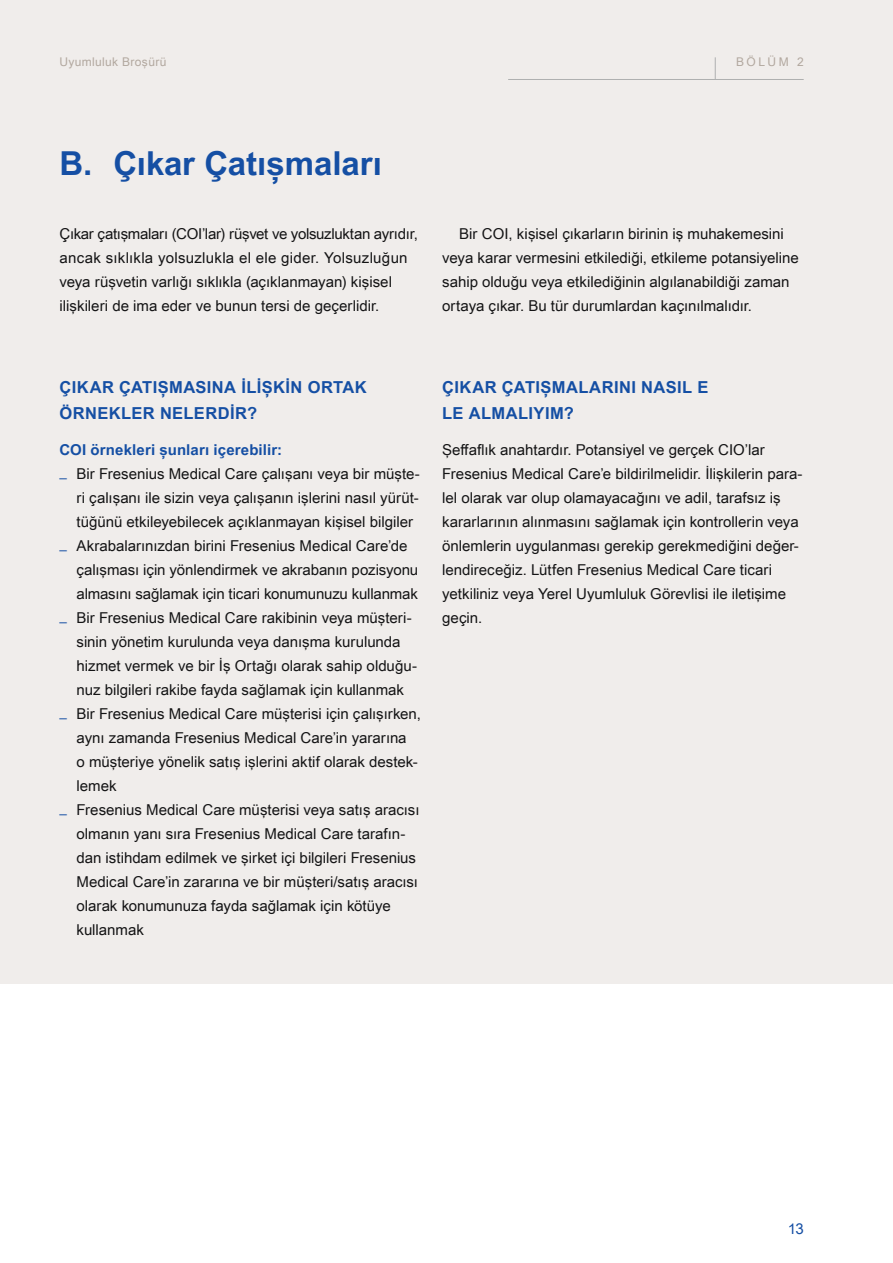
<style>
.page{position:relative;width:893px;height:1263px;background:#fff}
.page>*{position:absolute;margin:0;border:0;box-sizing:border-box;transform-origin:0 0}
.t1{font:700 33px "Arial Unicode MS";color:#154fa4}
.t2{font:700 16.5px/25.5px "Arial Unicode MS";letter-spacing:.025em;color:#154fa4}
.t3{font:15px/24px "Arial Unicode MS";color:#141415}
.t4{font:700 15px "Arial Unicode MS";letter-spacing:.01em;color:#154fa4}
.t5{font:15px "Arial Unicode MS";color:#154fa4}
.t6{font:12px "Arial Unicode MS";letter-spacing:.03em;color:#b2a89f}
.s1{font-family:"Interstate";font-weight:300;color:#154fa4}
</style>
<div class="page">
<div style="left:0;top:0;width:893px;height:983px;background:#f0edeb"></div>
<hr style="left:508px;top:79px;width:296px;height:1px;background:#afb0b0">
<svg style="left:715px;top:57px;width:1px;height:22px"></svg>
<p class="t6" style="left:60px;top:53px;width:109px">Uyumluluk Broşürü</p>
<p class="t6" style="left:736px;top:53px;width:69px">BÖLÜM 2</p>
<h1 class="t1" style="left:60px;top:139px;width:324px">B. Çıkar Çatışmaları</h1>
<p class="t3" style="left:60px;top:221px;width:360px">Çıkar çatışmaları (COI’lar) rüşvet ve yolsuzluktan ayrıdır, ancak sıklıkla yolsuzlukla el ele gider. Yolsuzluğun veya rüşvetin varlığı sıklıkla (açıklanmayan) kişisel ilişkileri de ima eder ve bunun tersi de geçerlidir.</p>
<p class="t3" style="left:442px;top:221px;width:358px;text-indent:17px">Bir COI, kişisel çıkarların birinin iş muhakemesini veya karar vermesini etkilediği, etkileme potansiyeline sahip olduğu veya etkilediğinin algılanabildiği zaman ortaya çıkar. Bu tür durumlardan kaçınılmalıdır.</p>
<p class="t2" style="left:60px;top:375px;width:309px">ÇIKAR ÇATIŞMASINA İLİŞKİN ORTAK<br>ÖRNEKLER NELERDİR?</p>
<p class="t2" style="left:442px;top:375px;width:268px">ÇIKAR ÇATIŞMALARINI NASIL E<br>LE ALMALIYIM?</p>
<p class="t4" style="left:60px;top:439px;width:224px">COI örnekleri şunları içerebilir:</p>
<p class="t3" style="left:60px;top:461px;width:362px"><span class="s1">_</span> Bir Fresenius Medical Care çalışanı veya bir müşte-</p>
<p class="t3" style="left:77px;top:485px;width:344px">ri çalışanı ile sizin veya çalışanın işlerini nasıl yürüt-</p>
<p class="t3" style="left:77px;top:509px;width:338px">tüğünü etkileyebilecek açıklanmayan kişisel bilgiler</p>
<p class="t3" style="left:60px;top:533px;width:349px"><span class="s1">_</span> Akrabalarınızdan birini Fresenius Medical Care’de</p>
<p class="t3" style="left:77px;top:557px;width:343px">çalışması için yönlendirmek ve akrabanın pozisyonu</p>
<p class="t3" style="left:77px;top:581px;width:343px">almasını sağlamak için ticari konumunuzu kullanmak</p>
<p class="t3" style="left:60px;top:605px;width:354px"><span class="s1">_</span> Bir Fresenius Medical Care rakibinin veya müşteri-</p>
<p class="t3" style="left:77px;top:629px;width:326px">sinin yönetim kurulunda veya danışma kurulunda</p>
<p class="t3" style="left:77px;top:653px;width:342px">hizmet vermek ve bir İş Ortağı olarak sahip olduğu-</p>
<p class="t3" style="left:77px;top:677px;width:329px">nuz bilgileri rakibe fayda sağlamak için kullanmak</p>
<p class="t3" style="left:60px;top:701px;width:363px"><span class="s1">_</span> Bir Fresenius Medical Care müşterisi için çalışırken,</p>
<p class="t3" style="left:77px;top:725px;width:332px">aynı zamanda Fresenius Medical Care’in yararına</p>
<p class="t3" style="left:77px;top:749px;width:343px">o müşteriye yönelik satış işlerini aktif olarak destek-</p>
<p class="t3" style="left:77px;top:773px;width:42px">lemek</p>
<p class="t3" style="left:60px;top:797px;width:361px"><span class="s1">_</span> Fresenius Medical Care müşterisi veya satış aracısı</p>
<p class="t3" style="left:77px;top:821px;width:330px">olmanın yanı sıra Fresenius Medical Care tarafın-</p>
<p class="t3" style="left:77px;top:845px;width:341px">dan istihdam edilmek ve şirket içi bilgileri Fresenius</p>
<p class="t3" style="left:77px;top:869px;width:343px">Medical Care’in zararına ve bir müşteri/satış aracısı</p>
<p class="t3" style="left:77px;top:893px;width:316px">olarak konumunuza fayda sağlamak için kötüye</p>
<p class="t3" style="left:77px;top:917px;width:69px">kullanmak</p>
<p class="t3" style="left:442px;top:437px;width:362px">Şeffaflık anahtardır. Potansiyel ve gerçek CIO’lar Fresenius Medical Care’e bildirilmelidir. İlişkilerin para&shy;lel olarak var olup olamayacağını ve adil, tarafsız iş kararlarının alınmasını sağlamak için kontrollerin veya önlemlerin uygulanması gerekip gerekmediğini değer&shy;lendireceğiz. Lütfen Fresenius Medical Care ticari yetkiliniz veya Yerel Uyumluluk Görevlisi ile iletişime geçin.</p>
<p class="t5" style="left:788px;top:1218px;width:18px">13</p>
</div>
